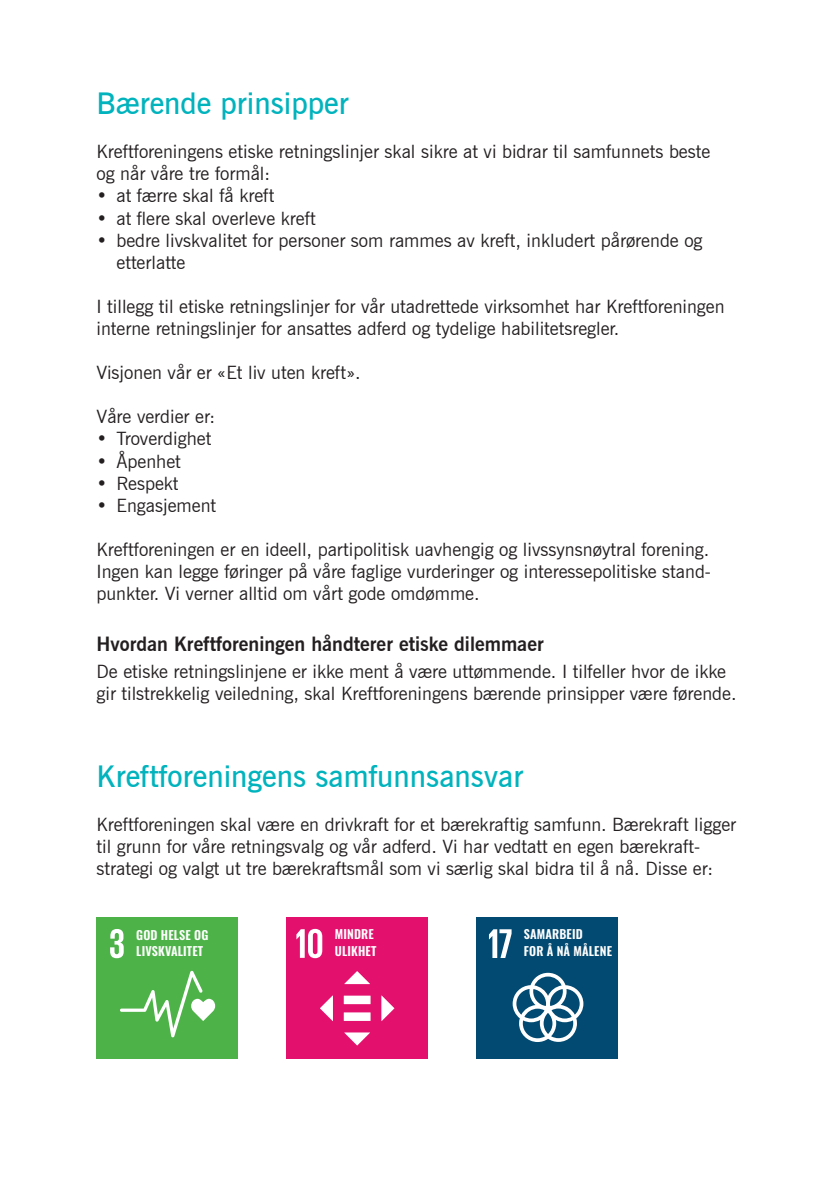
<style>
.page{position:relative;width:840px;height:1191px;background:#fff}
.page>*{position:absolute;margin:0;border:0;box-sizing:border-box;transform-origin:0 0}
.t1{font:600 30px "News Gothic BT";color:#00b3bd}
.t2{font:700 19.6px "News Gothic BT";color:#231f20}
.t3{font:18.4px/22px "News Gothic BT";color:#231f20}
.t4{font:600 12.2px/16.8px "Oswald";letter-spacing:.01em;color:#fff}
</style>
<div class="page">
<div style="left:96px;top:917px;width:142px;height:142px;background:#4db348"></div>
<svg style="left:110px;top:929px;width:14px;height:29px"></svg>
<svg style="left:120px;top:970px;width:95px;height:67px"></svg>
<div style="left:286px;top:917px;width:142px;height:142px;background:#e3106d"></div>
<svg style="left:296px;top:929px;width:26px;height:29px"></svg>
<div style="left:343px;top:1012px;width:27px;height:9px;background:#fff"></div>
<div style="left:343px;top:995px;width:27px;height:9px;background:#fff"></div>
<svg style="left:344px;top:971px;width:26px;height:13px"></svg>
<svg style="left:381px;top:995px;width:13px;height:26px"></svg>
<svg style="left:344px;top:1032px;width:26px;height:13px"></svg>
<svg style="left:320px;top:995px;width:13px;height:26px"></svg>
<div style="left:475px;top:917px;width:142px;height:142px;background:#024a71"></div>
<svg style="left:489px;top:929px;width:22px;height:29px"></svg>
<svg style="left:512px;top:972px;width:71px;height:70px"></svg>
<h1 class="t1" style="left:96px;top:89px;width:253px">Bærende prinsipper</h1>
<p class="t3" style="left:96px;top:140px;width:615px">Kreftforeningens etiske retningslinjer skal sikre at vi bidrar til samfunnets beste og når våre tre formål:</p>
<p class="t3" style="left:96px;top:184px;width:179px">• at færre skal få kreft</p>
<p class="t3" style="left:96px;top:207px;width:221px">• at flere skal overleve kreft</p>
<p class="t3" style="left:116px;top:229px;width:587px;text-indent:-20px">• bedre livskvalitet for personer som rammes av kreft, inkludert pårørende og etterlatte</p>
<p class="t3" style="left:96px;top:295px;width:629px">I tillegg til etiske retningslinjer for vår utadrettede virksomhet har Kreftforeningen interne retningslinjer for ansattes adferd og tydelige habilitetsregler.</p>
<p class="t3" style="left:96px;top:361px;width:265px">Visjonen vår er «Et liv uten kreft».</p>
<p class="t3" style="left:96px;top:405px;width:120px">Våre verdier er:</p>
<p class="t3" style="left:96px;top:427px;width:116px">• Troverdighet</p>
<p class="t3" style="left:96px;top:449px;width:86px">• Åpenhet</p>
<p class="t3" style="left:96px;top:471px;width:84px">• Respekt</p>
<p class="t3" style="left:96px;top:494px;width:121px">• Engasjement</p>
<p class="t3" style="left:96px;top:538px;width:615px;text-align:justify">Kreftforeningen er en ideell, partipolitisk uavhengig og livssynsnøytral forening.<br>Ingen kan legge føringer på våre faglige vurderinger og interessepolitiske stand&shy;punkter. Vi verner alltid om vårt gode omdømme.</p>
<p class="t2" style="left:96px;top:635px;width:448px">Hvordan Kreftforeningen håndterer etiske dilemmaer</p>
<p class="t3" style="left:96px;top:660px;width:641px">De etiske retningslinjene er ikke ment å være uttømmende. I tilfeller hvor de ikke gir tilstrekkelig veiledning, skal Kreftforeningens bærende prinsipper være førende.</p>
<h1 class="t1" style="left:96px;top:762px;width:428px">Kreftforeningens samfunnsansvar</h1>
<p class="t3" style="left:96px;top:813px;width:640px">Kreftforeningen skal være en drivkraft for et bærekraftig samfunn. Bærekraft ligger til grunn for våre retningsvalg og vår adferd. Vi har vedtatt en egen bærekraft&shy;strategi og valgt ut tre bærekraftsmål som vi særlig skal bidra til å nå. Disse er:</p>
<p class="t4" style="left:136px;top:927px;width:74px">GOD HELSE OG<br>LIVSKVALITET</p>
<p class="t4" style="left:335px;top:926px;width:43px">MINDRE<br>ULIKHET</p>
<p class="t4" style="left:523px;top:926px;width:90px">SAMARBEID<br>FOR Å NÅ MÅLENE</p>
</div>
